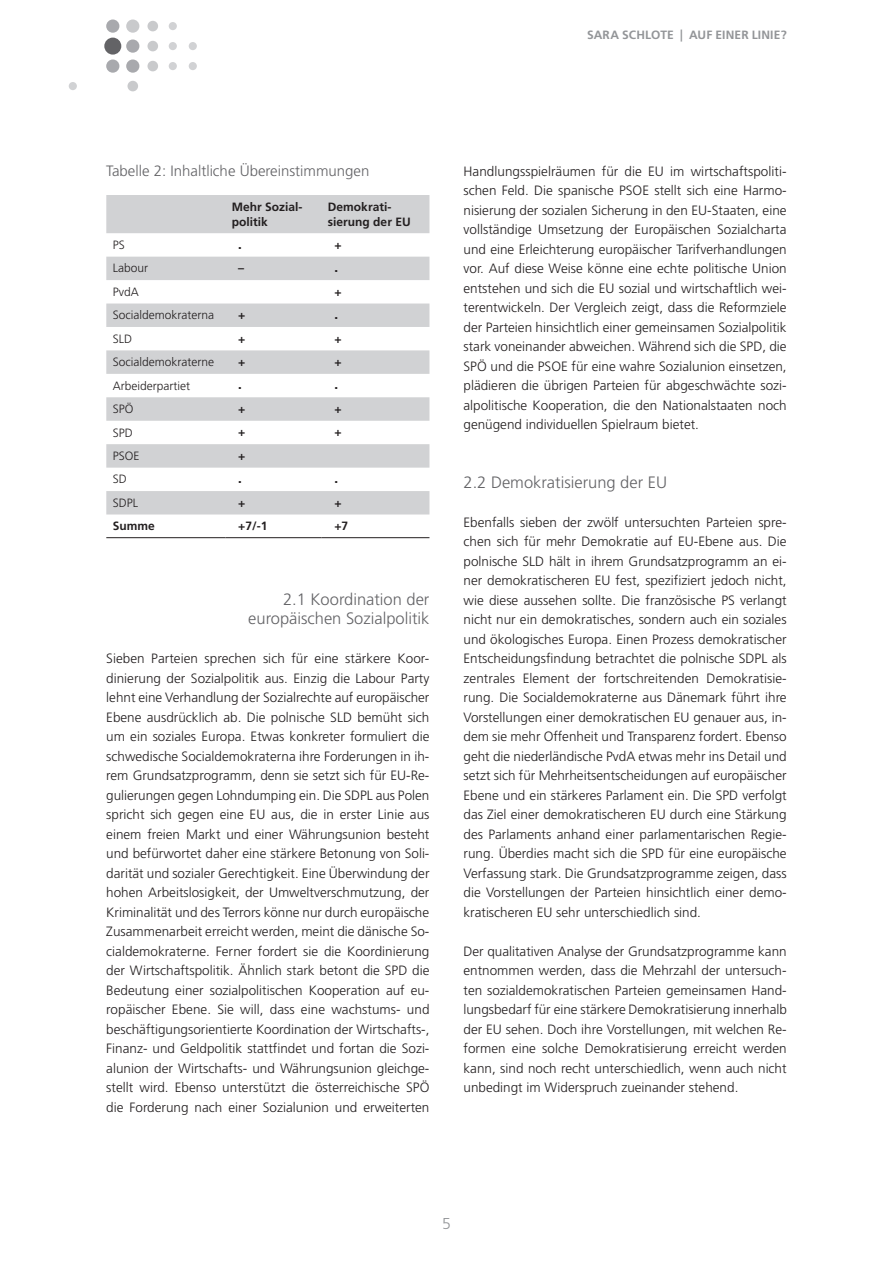
<style>
.page{position:relative;width:893px;height:1263px;background:#fff}
.page>*{position:absolute;margin:0;border:0;box-sizing:border-box;transform-origin:0 0}
._121_H2{font:300 16.5px/19.5px "Frutiger CE";color:#636366;text-align:right}
.t1{font:300 15.75px "Frutiger CE";color:#939598}
._301_T_U{font:300 15px "Frutiger CE";color:#636366}
._201_Standard_O{font:300 13.5px/19.5px "Frutiger CE";color:#231f20;text-align:justify}
._200_Standard{font:300 13.5px/19.5px "Frutiger CE";color:#231f20;text-align:justify}
._303_T_F{font:300 12px "Frutiger CE";color:#231f20}
._302_T_K{font:700 12px/15px "Frutiger CE";color:#231f20}
._303_T_F-2{font:700 12px "Frutiger CE";color:#231f20}
.t2{font:700 12px "Frutiger CE";color:#939598}
._303_T_F-3{font:900 12px "Frutiger CE";color:#231f20}
</style>
<div class="page">
<div style="left:104px;top:38px;width:17px;height:17px;background:#636366;border-radius:50%"></div>
<div style="left:69px;top:82px;width:8px;height:8px;background:#d1d2d4;border-radius:50%"></div>
<div style="left:127px;top:81px;width:11px;height:10px;background:#c9cacc;border-radius:50%"></div>
<div style="left:169px;top:22px;width:8px;height:8px;background:#d1d2d4;border-radius:50%"></div>
<div style="left:147px;top:21px;width:11px;height:10px;background:#c9cacc;border-radius:50%"></div>
<div style="left:189px;top:42px;width:8px;height:8px;background:#d1d2d4;border-radius:50%"></div>
<div style="left:169px;top:42px;width:8px;height:8px;background:#d1d2d4;border-radius:50%"></div>
<div style="left:147px;top:41px;width:11px;height:10px;background:#c9cacc;border-radius:50%"></div>
<div style="left:189px;top:62px;width:8px;height:8px;background:#d1d2d4;border-radius:50%"></div>
<div style="left:169px;top:62px;width:8px;height:8px;background:#d1d2d4;border-radius:50%"></div>
<div style="left:147px;top:61px;width:11px;height:10px;background:#c9cacc;border-radius:50%"></div>
<div style="left:126px;top:20px;width:13px;height:13px;background:#c9cacc;border-radius:50%"></div>
<div style="left:106px;top:20px;width:13px;height:13px;background:#a8a9ad;border-radius:50%"></div>
<div style="left:126px;top:39px;width:13px;height:14px;background:#a8a9ad;border-radius:50%"></div>
<div style="left:126px;top:59px;width:13px;height:14px;background:#a8a9ad;border-radius:50%"></div>
<div style="left:106px;top:59px;width:13px;height:14px;background:#a8a9ad;border-radius:50%"></div>
<svg style="left:106px;top:195px;width:323px;height:319px;fill:#d1d2d4"></svg>
<hr style="left:106px;top:537px;width:119px;height:1px;background:#231f20">
<hr style="left:225px;top:537px;width:97px;height:1px;background:#231f20">
<hr style="left:322px;top:537px;width:107px;height:1px;background:#231f20">
<p class="t2" style="left:587px;top:28px;width:17px">Sara</p>
<p class="t2" style="left:622px;top:28px;width:15px">Schlote</p>
<p class="t2" style="left:680px;top:28px;width:43px">| Auf einer</p>
<p class="t2" style="left:752px;top:28px;width:13px">Linie</p>
<p class="t2" style="left:781px;top:28px;width:7px">?</p>
<p class="_301_T_U" style="left:106px;top:162px;width:265px">Tabelle 2: Inhaltliche Übereinstimmungen</p>
<p class="_302_T_K" style="left:232px;top:199px;width:72px">Mehr Sozial&shy;politik</p>
<p class="_302_T_K" style="left:328px;top:199px;width:82px">Demokrati&shy;sierung der EU</p>
<p class="_303_T_F" style="left:113px;top:238px;width:13px">PS</p>
<p class="_303_T_F-3" style="left:238px;top:237px;width:5px">.</p>
<p class="_303_T_F-2" style="left:334px;top:237px;width:9px">+</p>
<p class="_303_T_F" style="left:113px;top:261px;width:37px">Labour</p>
<p class="_303_T_F-2" style="left:238px;top:261px;width:7px">–</p>
<p class="_303_T_F-3" style="left:334px;top:261px;width:5px">.</p>
<p class="_303_T_F" style="left:113px;top:285px;width:28px">PvdA</p>
<p class="_303_T_F-2" style="left:334px;top:284px;width:9px">+</p>
<p class="_303_T_F" style="left:113px;top:308px;width:103px">Socialdemokraterna</p>
<p class="_303_T_F-2" style="left:238px;top:308px;width:9px">+</p>
<p class="_303_T_F-3" style="left:334px;top:307px;width:5px">.</p>
<p class="_303_T_F" style="left:113px;top:332px;width:21px">SLD</p>
<p class="_303_T_F-2" style="left:238px;top:331px;width:9px">+</p>
<p class="_303_T_F-2" style="left:334px;top:331px;width:9px">+</p>
<p class="_303_T_F" style="left:113px;top:355px;width:103px">Socialdemokraterne</p>
<p class="_303_T_F-2" style="left:238px;top:355px;width:9px">+</p>
<p class="_303_T_F-2" style="left:334px;top:355px;width:9px">+</p>
<p class="_303_T_F" style="left:113px;top:378px;width:79px">Arbeiderpartiet</p>
<p class="_303_T_F-3" style="left:238px;top:378px;width:5px">.</p>
<p class="_303_T_F-3" style="left:334px;top:378px;width:5px">.</p>
<p class="_303_T_F" style="left:113px;top:402px;width:22px">SPÖ</p>
<p class="_303_T_F-2" style="left:238px;top:401px;width:9px">+</p>
<p class="_303_T_F-2" style="left:334px;top:401px;width:9px">+</p>
<p class="_303_T_F" style="left:113px;top:425px;width:22px">SPD</p>
<p class="_303_T_F-2" style="left:238px;top:425px;width:9px">+</p>
<p class="_303_T_F-2" style="left:334px;top:425px;width:9px">+</p>
<p class="_303_T_F" style="left:113px;top:449px;width:28px">PSOE</p>
<p class="_303_T_F-2" style="left:238px;top:448px;width:9px">+</p>
<p class="_303_T_F" style="left:113px;top:472px;width:16px">SD</p>
<p class="_303_T_F-3" style="left:238px;top:472px;width:5px">.</p>
<p class="_303_T_F-3" style="left:334px;top:472px;width:5px">.</p>
<p class="_303_T_F" style="left:113px;top:496px;width:27px">SDPL</p>
<p class="_303_T_F-2" style="left:238px;top:495px;width:9px">+</p>
<p class="_303_T_F-2" style="left:334px;top:495px;width:9px">+</p>
<p class="_303_T_F-2" style="left:113px;top:519px;width:44px">Summe</p>
<p class="_303_T_F-2" style="left:238px;top:519px;width:31px">+7/-1</p>
<p class="_303_T_F-2" style="left:334px;top:519px;width:15px">+7</p>
<p class="_121_H2" style="left:248px;top:589px;width:183px">2.1 Koordination der europäischen -Sozialpolitik</p>
<p class="_201_Standard_O" style="left:106px;top:648px;width:325px">Sieben Parteien sprechen sich für eine stärkere Koor&shy;dinierung der Sozialpolitik aus. Einzig die Labour Party lehnt eine Verhandlung der Sozialrechte auf europäischer Ebene ausdrücklich ab. Die polnische SLD bemüht sich um ein soziales Europa. Etwas konkreter formuliert die schwedische Socialdemokraterna ihre Forderungen in ih&shy;rem Grundsatzprogramm, denn sie setzt sich für EU-Re&shy;gulierungen gegen Lohndumping ein. Die SDPL aus Polen spricht sich gegen eine EU aus, die in erster Linie aus einem freien Markt und einer Währungsunion besteht und befürwortet daher eine stärkere Betonung von Soli&shy;darität und sozialer Gerechtigkeit. Eine Überwindung der hohen Arbeitslosigkeit, der Umweltverschmutzung, der Kriminalität und des Terrors könne nur durch europäische Zusammenarbeit erreicht werden, meint die dänische So&shy;cialdemokraterne. Ferner fordert sie die Koordinierung der Wirtschaftspolitik. Ähnlich stark betont die SPD die Bedeutung einer sozialpolitischen Kooperation auf eu&shy;ropäischer Ebene. Sie will, dass eine wachstums- und beschäftigungsorientierte Koordination der Wirtschafts-, Finanz- und Geldpolitik stattfindet und fortan die Sozi&shy;alunion der Wirtschafts- und Währungsunion gleichge&shy;stellt wird. Ebenso unterstützt die österreichische SPÖ die Forderung nach einer Sozialunion und erweiterten</p>
<p class="_201_Standard_O" style="left:463px;top:161px;width:325px">Handlungsspielräumen für die EU im wirtschaftspoliti&shy;schen Feld. Die spanische PSOE stellt sich eine Harmo&shy;nisierung der sozialen Sicherung in den EU-Staaten, eine vollständige Umsetzung der Europäischen Sozialcharta und eine Erleichterung europäischer Tarifverhandlungen vor. Auf diese Weise könne eine echte politische Union entstehen und sich die EU sozial und wirtschaftlich wei&shy;terentwickeln. Der Vergleich zeigt, dass die Reformziele der Parteien hinsichtlich einer gemeinsamen Sozialpolitik stark voneinander abweichen. Während sich die SPD, die SPÖ und die PSOE für eine wahre Sozialunion einsetzen, plädieren die übrigen Parteien für abgeschwächte sozi&shy;alpolitische Kooperation, die den Nationalstaaten noch genügend individuellen Spielraum bietet.</p>
<p class="_121_H2" style="left:463px;top:472px;width:205px">2.2 Demokratisierung der EU</p>
<p class="_201_Standard_O" style="left:463px;top:512px;width:325px">Ebenfalls sieben der zwölf untersuchten Parteien spre&shy;chen sich für mehr Demokratie auf EU-Ebene aus. Die polnische SLD hält in ihrem Grundsatzprogramm an ei&shy;ner demokratischeren EU fest, spezifiziert jedoch nicht, wie diese aussehen sollte. Die französische PS verlangt nicht nur ein demokratisches, sondern auch ein soziales und ökologisches Europa. Einen Prozess demokratischer Entscheidungsfindung betrachtet die polnische SDPL als zentrales Element der fortschreitenden Demokratisie&shy;rung. Die Socialdemokraterne aus Dänemark führt ihre Vorstellungen einer demokratischen EU genauer aus, in&shy;dem sie mehr Offenheit und Transparenz fordert. Ebenso geht die niederländische PvdA etwas mehr ins Detail und setzt sich für Mehrheitsentscheidungen auf europäischer Ebene und ein stärkeres Parlament ein. Die SPD verfolgt das Ziel einer demokratischeren EU durch eine Stärkung des Parlaments anhand einer parlamentarischen Regie&shy;rung. Überdies macht sich die SPD für eine europäische Verfassung stark. Die Grundsatzprogramme zeigen, dass die Vorstellungen der Parteien hinsichtlich einer demo&shy;kratischeren EU sehr unterschiedlich sind.</p>
<p class="_200_Standard" style="left:463px;top:941px;width:325px">Der qualitativen Analyse der Grundsatzprogramme kann entnommen werden, dass die Mehrzahl der untersuch&shy;ten sozialdemokratischen Parteien gemeinsamen Hand&shy;lungsbedarf für eine stärkere Demokratisierung innerhalb der EU sehen. Doch ihre Vorstellungen, mit welchen Re&shy;formen eine solche Demokratisierung erreicht werden kann, sind noch recht unterschiedlich, wenn auch nicht unbedingt im Widerspruch zueinander stehend.</p>
<p class="t1" style="left:442px;top:1214px;width:10px">5</p>
</div>
